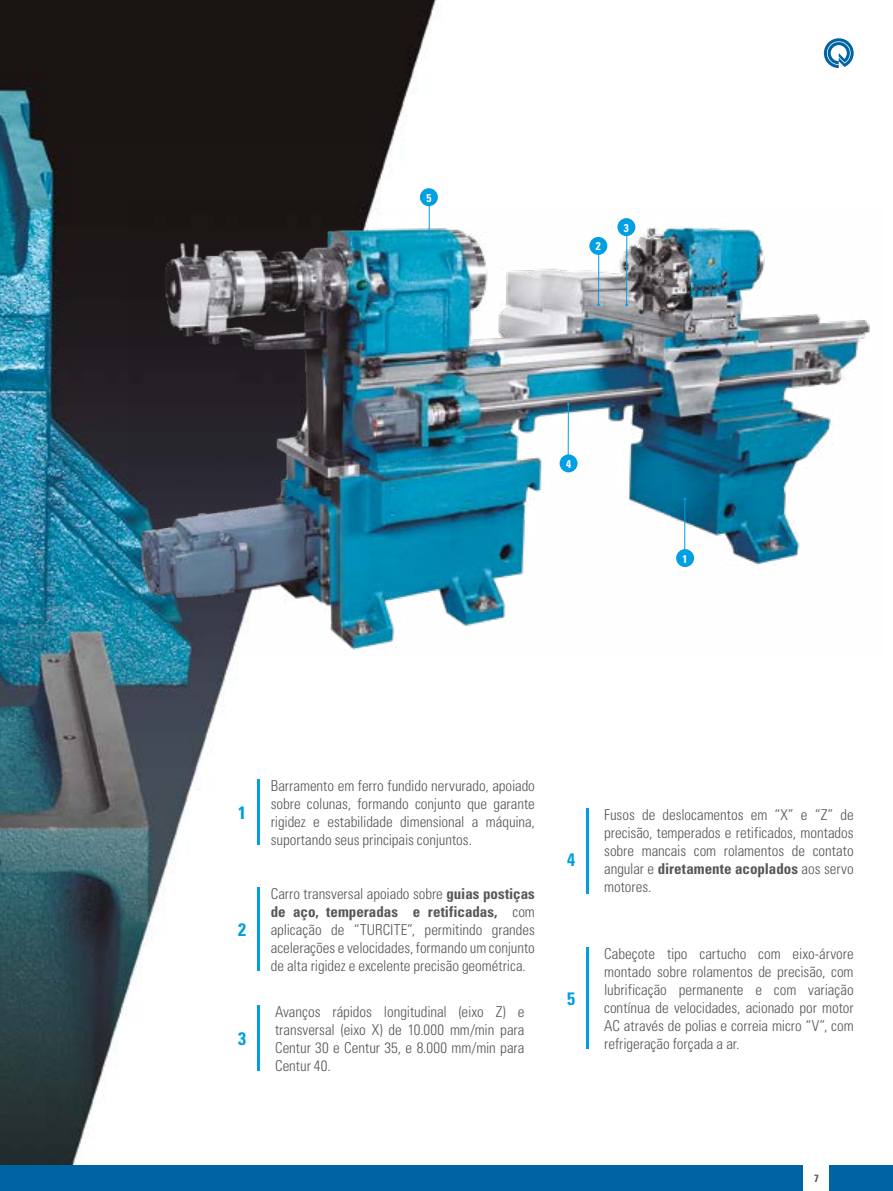
<style>
.page{position:relative;width:893px;height:1191px;background:#fff}
.page>*{position:absolute;margin:0;border:0;box-sizing:border-box;transform-origin:0 0}
.t1{font:700 condensed 18px "Univers";color:#009fe3}
.t2{font:300 condensed 15px/18px "Univers";letter-spacing:-.005em;color:#575756;text-align:justify}
.t3{font:700 condensed 11.25px "Univers";color:#fff}
.t4{font:700 condensed 10.5px "Univers";color:#575756}
.s1{font-weight:700}
</style>
<div class="page">
<img style="left:0;top:0;width:438px;height:1165px">
<img style="left:127px;top:206px;width:743px;height:450px">
<hr style="left:258px;top:779px;width:2px;height:66px;background:#009fe3">
<hr style="left:258px;top:886px;width:2px;height:84px;background:#009fe3">
<svg style="left:824px;top:38px;width:30px;height:30px"></svg>
<hr style="left:587px;top:947px;width:2px;height:102px;background:#009fe3">
<hr style="left:587px;top:808px;width:2px;height:85px;background:#009fe3">
<hr style="left:684px;top:499px;width:1px;height:59px;background:#009fe3">
<div style="left:676px;top:549px;width:18px;height:18px;background:#009fe3;border-radius:50%"></div>
<hr style="left:258px;top:1005px;width:2px;height:65px;background:#009fe3">
<hr style="left:598px;top:246px;width:1px;height:59px;background:#009fe3">
<div style="left:589px;top:237px;width:18px;height:18px;background:#009fe3;border-radius:50%"></div>
<hr style="left:429px;top:197px;width:1px;height:59px;background:#009fe3">
<div style="left:420px;top:188px;width:18px;height:18px;background:#009fe3;border-radius:50%"></div>
<hr style="left:568px;top:404px;width:1px;height:59px;background:#009fe3">
<div style="left:560px;top:454px;width:18px;height:18px;background:#009fe3;border-radius:50%"></div>
<hr style="left:626px;top:234px;width:1px;height:71px;background:#009fe3">
<div style="left:617px;top:218px;width:18px;height:18px;background:#009fe3;border-radius:50%"></div>
<div style="left:829px;top:1165px;width:64px;height:26px;background:#0063a3"></div>
<div style="left:0;top:1165px;width:804px;height:26px;background:#0063a3"></div>
<p class="t3" style="left:426px;top:191px;width:6px">5</p>
<p class="t3" style="left:596px;top:239px;width:6px">2</p>
<p class="t3" style="left:624px;top:221px;width:6px">3</p>
<p class="t3" style="left:566px;top:457px;width:6px">4</p>
<p class="t3" style="left:683px;top:551px;width:6px">1</p>
<p class="t1" style="left:238px;top:801px;width:9px">1</p>
<p class="t1" style="left:238px;top:918px;width:9px">2</p>
<p class="t1" style="left:238px;top:1027px;width:9px">3</p>
<p class="t2" style="left:271px;top:776px;width:266px">Barramento em ferro fundido nervurado, apoiado sobre colunas, formando conjunto que garante rigidez e estabilidade dimensional a máquina, suportando seus principais conjuntos.</p>
<p class="t2" style="left:271px;top:884px;width:266px">Carro transversal apoiado sobre <span class="s1">guias postiças de aço, temperadas e retificadas,</span> com aplicação de “TURCITE”, permitindo grandes acelerações e velocidades, formando um conjunto de alta rigidez e excelente precisão geométrica.</p>
<p class="t2" style="left:275px;top:1002px;width:251px">Avanços rápidos longitudinal (eixo Z) e transversal (eixo X) de 10.000 mm/min para Centur 30 e Centur 35, e 8.000 mm/min para Centur 40.</p>
<p class="t1" style="left:567px;top:848px;width:9px">4</p>
<p class="t1" style="left:567px;top:988px;width:9px">5</p>
<p class="t2" style="left:604px;top:805px;width:251px">Fusos de deslocamentos em “X” e “Z” de precisão, temperados e retificados, montados sobre mancais com rolamentos de contato angular e <span class="s1">diretamente acoplados</span> aos servo motores.</p>
<p class="t2" style="left:604px;top:945px;width:251px">Cabeçote tipo cartucho com eixo-árvore montado sobre rolamentos de precisão, com lubrificação permanente e com variação contínua de velocidades, acionado por motor AC através de polias e correia micro “V”, com refrigeração forçada a ar.</p>
<p class="t4" style="left:814px;top:1171px;width:6px">7</p>
</div>
